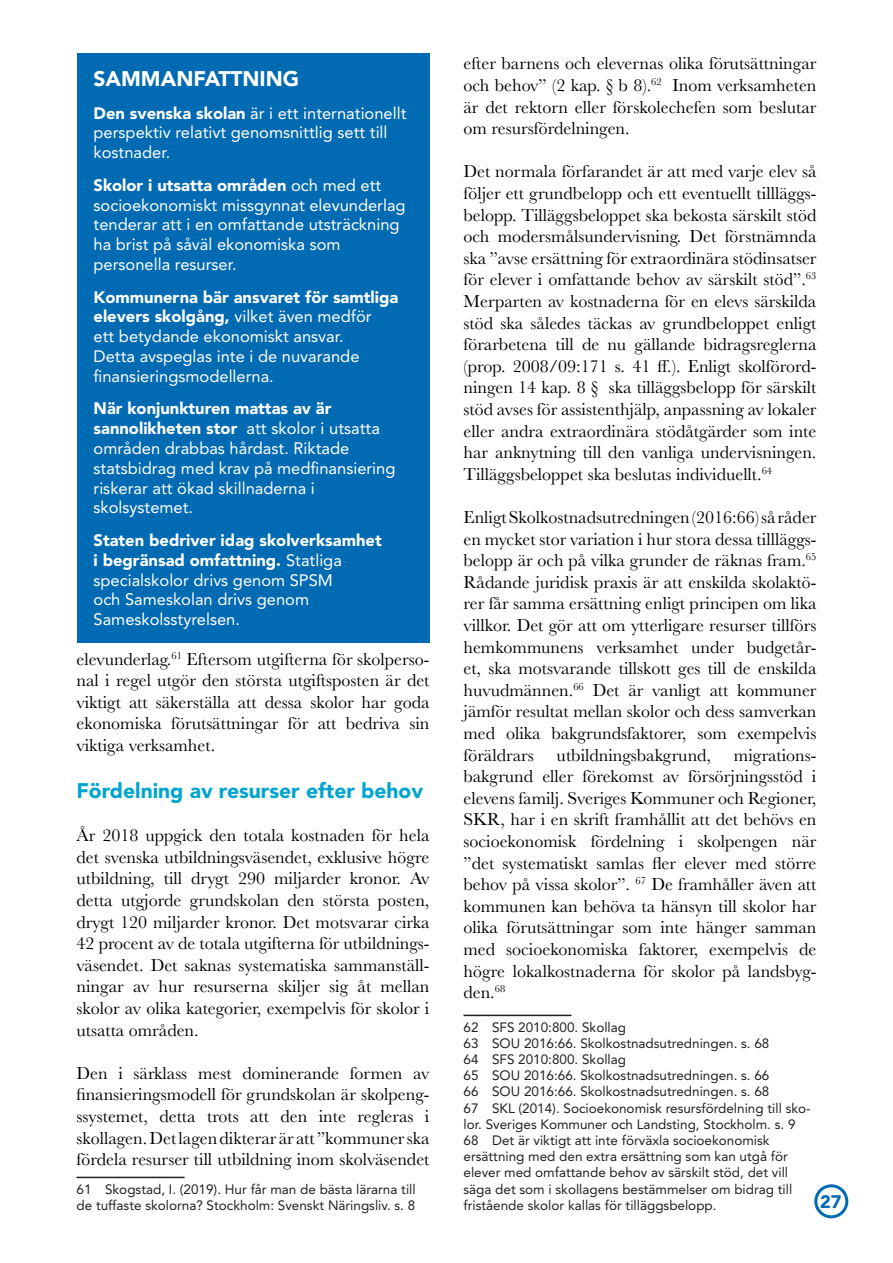
<style>
.page{position:relative;width:893px;height:1263px;background:#fff}
.page>*{position:absolute;margin:0;border:0;box-sizing:border-box;transform-origin:0 0}
.t1{font:900 21px "Avenir";color:#00a5cf}
.t2{font:900 21px "Avenir";color:#fff}
.t3{font:18px/21.6px "Baskerville";color:#000;text-align:justify}
.t4{font:900 18px "Avenir";color:#006ab3}
.t5{font:16.5px/19.8px "Avenir";color:#fff}
.Styckeformat_1{font:13.5px/16.2px "Avenir";color:#231f20}
.s1{font-weight:900}
</style>
<div class="page">
<div style="left:814px;top:1184px;width:34px;height:34px;border:3px solid #006ab3;border-radius:50%"></div>
<hr style="left:77px;top:1177px;width:108px;height:1px;background:#231f20">
<hr style="left:463px;top:1015px;width:108px;height:1px;background:#231f20">
<div style="left:77px;top:53px;width:352px;height:589px;background:#006ab3"></div>
<p class="t2" style="left:94px;top:66px;width:207px">SAMMANFATTNING</p>
<p class="t5" style="left:94px;top:103px;width:314px"><span class="s1">Den svenska skolan</span> är i ett internationellt perspektiv relativt genomsnittlig sett till kostnader.</p>
<p class="t5" style="left:94px;top:175px;width:314px"><span class="s1">Skolor i utsatta områden</span> och med ett socioekonomiskt missgynnat elevunderlag tenderar att i en omfattande utsträckning ha brist på såväl ekonomiska som personella resurser.</p>
<p class="t5" style="left:94px;top:287px;width:306px"><span class="s1">Kommunerna bär ansvaret för samtliga elevers skolgång,</span> vilket även medför<br>ett betydande ekonomiskt ansvar.<br>Detta avspeglas inte i de nuvarande finansieringsmodellerna.</p>
<p class="t5" style="left:94px;top:399px;width:303px"><span class="s1">När konjunkturen mattas av är sannolikheten stor</span> att skolor i utsatta områden drabbas hårdast. Riktade statsbidrag med krav på medfinansiering riskerar att ökad skillnaderna i skolsystemet.</p>
<p class="t5" style="left:94px;top:530px;width:290px"><span class="s1">Staten bedriver idag skolverksamhet i begränsad omfattning.</span> Statliga specialskolor drivs genom SPSM<br>och Sameskolan drivs genom<br>Sameskolsstyrelsen.</p>
<p class="t3" style="left:77px;top:648px;width:354px">elevunderlag.<sup>61</sup> Eftersom utgifterna för skolperso&shy;nal i regel utgör den största utgiftsposten är det viktigt att säkerställa att dessa skolor har goda ekonomiska förutsättningar för att bedriva sin viktiga verksamhet.</p>
<p class="t1" style="left:77px;top:778px;width:348px">Fördelning av resurser efter behov</p>
<p class="t3" style="left:77px;top:825px;width:354px">År 2018 uppgick den totala kostnaden för hela det svenska utbildningsväsendet, exklusive högre utbildning, till drygt 290 miljarder kronor. Av detta utgjorde grundskolan den största posten, drygt 120 miljarder kronor. Det motsvarar cirka 42 procent av de totala utgifterna för utbildnings&shy;väsendet. Det saknas systematiska sammanställ&shy;ningar av hur resurserna skiljer sig åt mellan skolor av olika kategorier, exempelvis för skolor i utsatta områden.</p>
<p class="t3" style="left:77px;top:1062px;width:354px">Den i särklass mest dominerande formen av finansieringsmodell för grundskolan är skolpeng&shy;ssystemet, detta trots att den inte regleras i skollagen. Det lagen dikterar är att ”kommuner ska fördela resurser till utbildning inom skolväsendet</p>
<p class="Styckeformat_1" style="left:77px;top:1181px;width:341px">61 Skogstad, I. (2019). Hur får man de bästa lärarna till de tuffaste skolorna? Stockholm: Svenskt Näringsliv. s. 8</p>
<p class="t3" style="left:463px;top:53px;width:354px">efter barnens och elevernas olika förutsättningar och behov” (2 kap. § b 8).<sup>62</sup> Inom verksamheten är det rektorn eller förskolechefen som beslutar om resursfördelningen.</p>
<p class="t3" style="left:463px;top:161px;width:354px">Det normala förfarandet är att med varje elev så följer ett grundbelopp och ett eventuellt tillläggs&shy;belopp. Tilläggsbeloppet ska bekosta särskilt stöd och modersmålsundervisning. Det förstnämnda ska ”avse ersättning för extraordinära stödinsatser för elever i omfattande behov av särskilt stöd”.<sup>63<br></sup>Merparten av kostnaderna för en elevs särskilda stöd ska således täckas av grundbeloppet enligt förarbetena till de nu gällande bidragsreglerna (prop. 2008/09:171 s. 41 ff.). Enligt skolförord&shy;ningen 14 kap. 8 § ska tilläggsbelopp för särskilt stöd avses för assistenthjälp, anpassning av lokaler eller andra extraordinära stödåtgärder som inte har anknytning till den vanliga undervisningen.<br>Tilläggsbeloppet ska beslutas individuellt.<sup>64</sup></p>
<p class="t3" style="left:463px;top:507px;width:354px">Enligt Skolkostnadsutredningen (2016:66) så råder en mycket stor variation i hur stora dessa tillläggs&shy;belopp är och på vilka grunder de räknas fram.<sup>65<br></sup>Rådande juridisk praxis är att enskilda skolaktö&shy;rer får samma ersättning enligt principen om lika villkor. Det gör att om ytterligare resurser tillförs hemkommunens verksamhet under budgetår&shy;et, ska motsvarande tillskott ges till de enskilda huvudmännen.<sup>66</sup> Det är vanligt att kommuner jämför resultat mellan skolor och dess samverkan med olika bakgrundsfaktorer, som exempelvis föräldrars</p>
<p class="t3" style="left:463px;top:744px;width:354px;text-indent:270px">migrations&shy;bakgrund eller förekomst av försörjningsstöd i elevens familj. Sveriges Kommuner och Regioner, SKR, har i en skrift framhållit att det behövs en socioekonomisk fördelning i skolpengen när ”det systematiskt samlas fler elever med större behov på vissa skolor”. <sup>67</sup> De framhåller även att kommunen kan behöva ta hänsyn till skolor har olika förutsättningar som inte hänger samman med socioekonomiska faktorer, exempelvis de högre lokalkostnaderna för skolor på landsbyg&shy;den.<sup>68</sup></p>
<p class="Styckeformat_1" style="left:463px;top:1019px;width:164px">62 SFS 2010:800. Skollag</p>
<p class="Styckeformat_1" style="left:463px;top:1035px;width:307px">63 SOU 2016:66. Skolkostnadsutredningen. s. 68</p>
<p class="Styckeformat_1" style="left:463px;top:1051px;width:164px">64 SFS 2010:800. Skollag</p>
<p class="Styckeformat_1" style="left:463px;top:1067px;width:307px">65 SOU 2016:66. Skolkostnadsutredningen. s. 66</p>
<p class="Styckeformat_1" style="left:463px;top:1084px;width:307px">66 SOU 2016:66. Skolkostnadsutredningen. s. 68</p>
<p class="Styckeformat_1" style="left:463px;top:1100px;width:349px">67 SKL (2014). Socioekonomisk resursfördelning till sko&shy;lor. Sveriges Kommuner och Landsting, Stockholm. s. 9</p>
<p class="Styckeformat_1" style="left:463px;top:1132px;width:330px">68 Det är viktigt att inte förväxla socioekonomisk ersättning med den extra ersättning som kan utgå för elever med omfattande behov av särskilt stöd, det vill säga det som i skollagens bestämmelser om bidrag till fristående skolor kallas för tilläggsbelopp.</p>
<p class="t3" style="left:557px;top:744px;width:156px">utbildningsbakgrund,</p>
<p class="t4" style="left:820px;top:1191px;width:23px">27</p>
</div>
